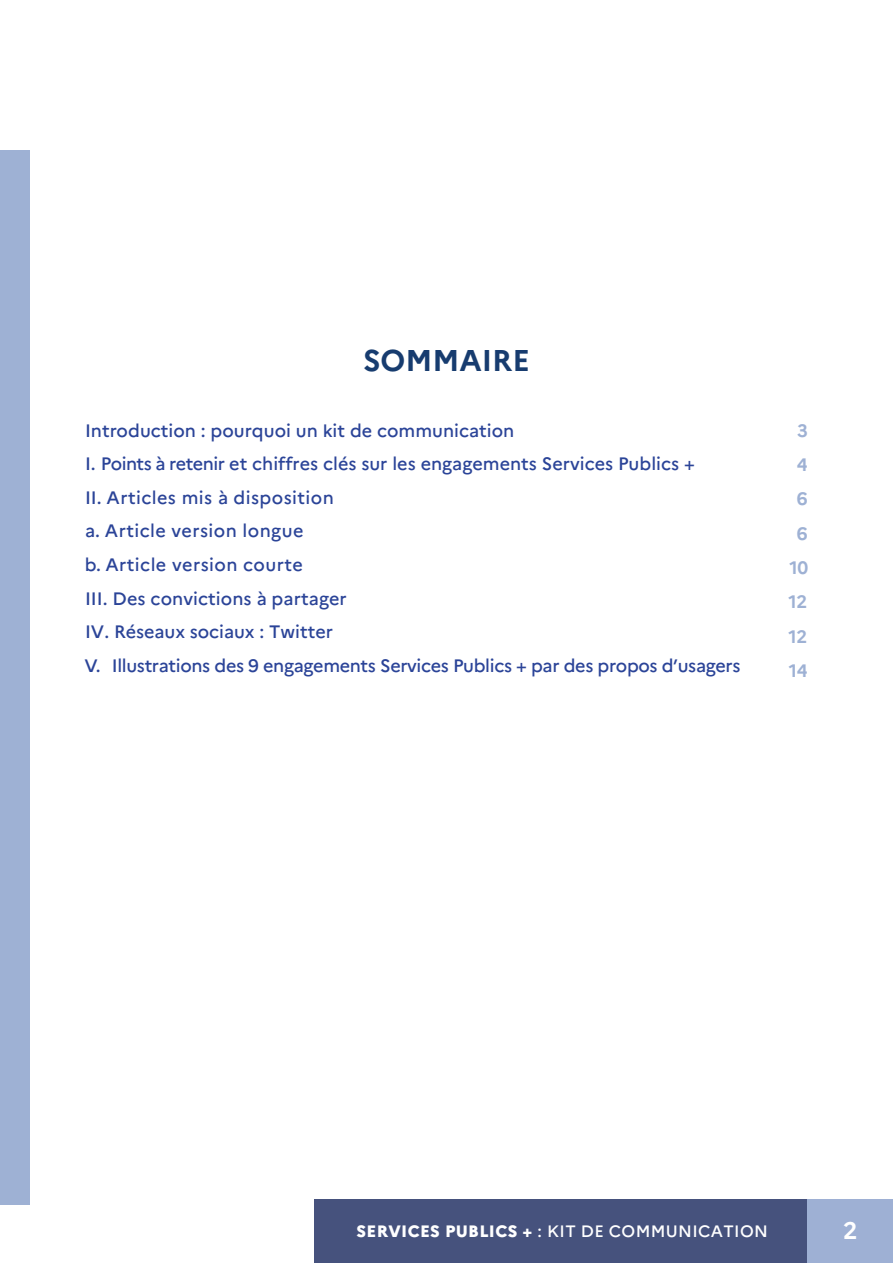
<style>
.page{position:relative;width:893px;height:1263px;background:#fff}
.page>*{position:absolute;margin:0;border:0;box-sizing:border-box;transform-origin:0 0}
.t1{font:700 30px "Marianne";color:#173c6f}
.t2{font:700 24px "Marianne";color:#fff}
.t3{font:500 18px/33.6px "Marianne";color:#2b4498}
.t4{font:700 18px/34.3px "Marianne";letter-spacing:-.02em;color:#9eb1d4;text-align:center}
.t5{font:500 16.5px "Marianne";letter-spacing:.02em;color:#fff}
.s1{font-weight:800}
</style>
<div class="page">
<div style="left:314px;top:1199px;width:494px;height:64px;background:#46527d"></div>
<div style="left:808px;top:1199px;width:85px;height:64px;background:#9eb0d4"></div>
<div style="left:0;top:150px;width:30px;height:1054px;background:#9eb1d4"></div>
<h1 class="t1" style="left:363px;top:342px;width:168px">SOMMAIRE</h1>
<p class="t3" style="left:85px;top:413px;width:657px">Introduction : pourquoi un kit de communication<br>I. Points à retenir et chiffres clés sur les engagements Services Publics +<br>II. Articles mis à disposition<br>a. Article version longue<br>b. Article version courte<br>III. Des convictions à partager<br>IV. Réseaux sociaux : Twitter<br>V. Illustrations des 9 engagements Services Publics + par des propos d’usagers</p>
<p class="t4" style="left:788px;top:413px;width:21px">3<br>4<br>6<br>6<br>10<br>12<br>12<br>14</p>
<p class="t5" style="left:357px;top:1221px;width:413px"><span class="s1">SERVICES PUBLICS +</span> : KIT DE COMMUNICATION</p>
<h2 class="t2" style="left:843px;top:1216px;width:16px">2</h2>
</div>
